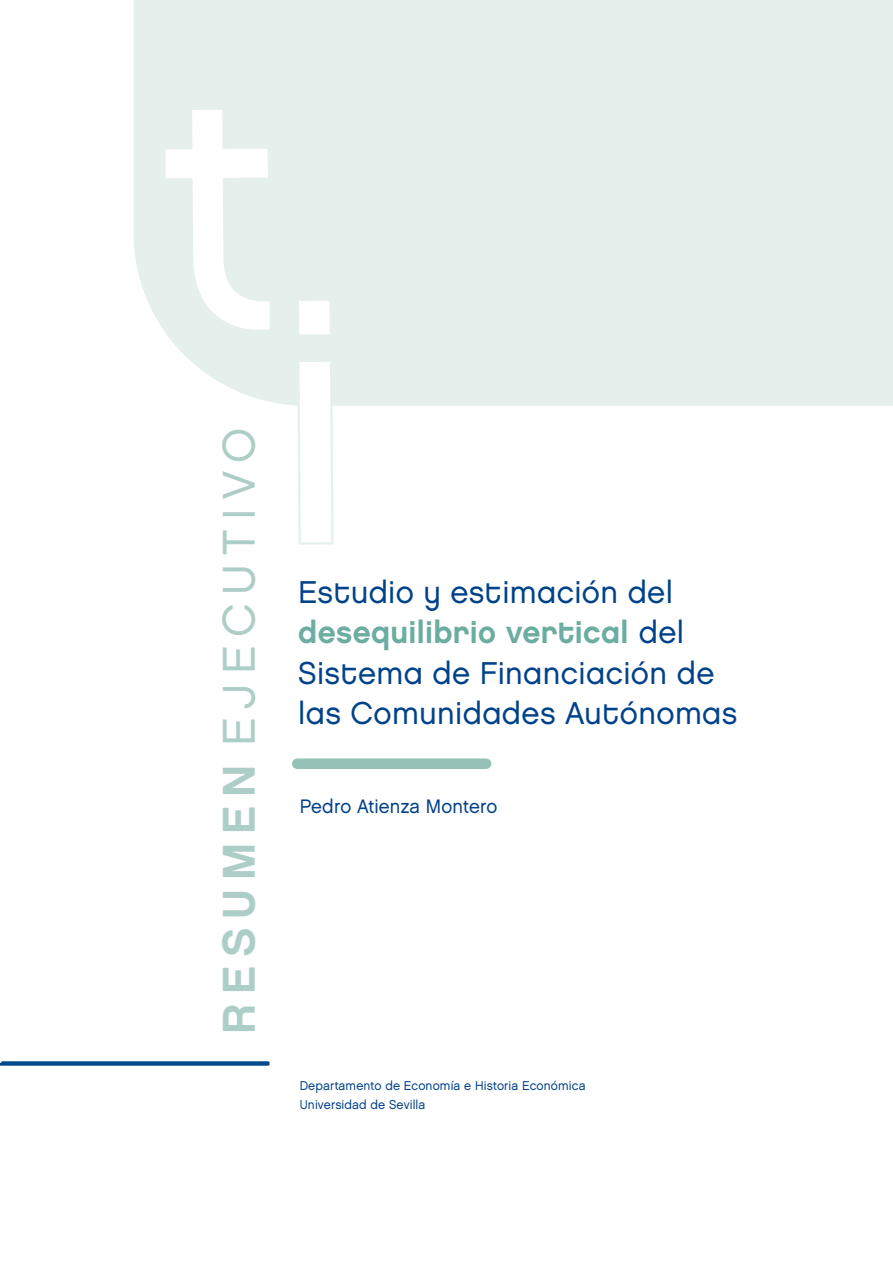
<style>
.page{position:relative;width:893px;height:1263px;background:#fff}
.page>*{position:absolute;margin:0;border:0;box-sizing:border-box;transform-origin:0 0}
.t1{font:45.75px "Chalet London Nineteen Eighty";letter-spacing:.2em;color:#adcec6}
.t2{font:31.5px/40.5px "Chalet London Nineteen Eighty";letter-spacing:.01em;color:#00428a}
.t3{font:31.5px "Chalet New York Nineteen Eighty";letter-spacing:.01em;color:#6bada0}
.t4{font:19.5px "Chalet London Nineteen Sixty";letter-spacing:.01em;color:#024189;scale:.95 1}
.t5{font:12.75px/19.5px "Chalet London Nineteen Sixty";letter-spacing:.01em;color:#024189;scale:.95 1}
.s1{font-family:"Chalet New York Nineteen Eighty"}
.s2{font-family:"Chalet London Nineteen Eighty";color:#00428a}
</style>
<div class="page">
<div style="left:134px;top:0;width:759px;height:406px;background:#e5efec"></div>
<svg style="left:162px;top:106px;width:111px;height:230px"></svg>
<svg style="left:296px;top:297px;width:39px;height:248px"></svg>
<hr style="left:1px;top:1063px;width:267px;height:3px;background:#00498d">
<div style="left:297px;top:758px;width:189px;height:11px;background:#96c1b7"></div>
<hr style="left:2px;top:1061px;width:266px;height:3px;background:#00498d">
<h1 class="t1" style="left:211px;top:1034px;width:607px;rotate:-90deg"><span class="s1">RESUMEN</span> EJECUTIVO</h1>
<p class="t2" style="left:298px;top:571px;width:376px">Estudio y estimación del</p>
<p class="t3" style="left:298px;top:613px;width:387px">desequilibrio vertical <span class="s2">del</span></p>
<p class="t2" style="left:298px;top:652px;width:441px">Sistema de Financiación de las Comunidades Autónomas</p>
<p class="t4" style="left:300px;top:794px;width:210px">Pedro Atienza Montero</p>
<p class="t5" style="left:300px;top:1075px;width:303px">Departamento de Economía e Historia Económica<br>Universidad de Sevilla</p>
</div>
